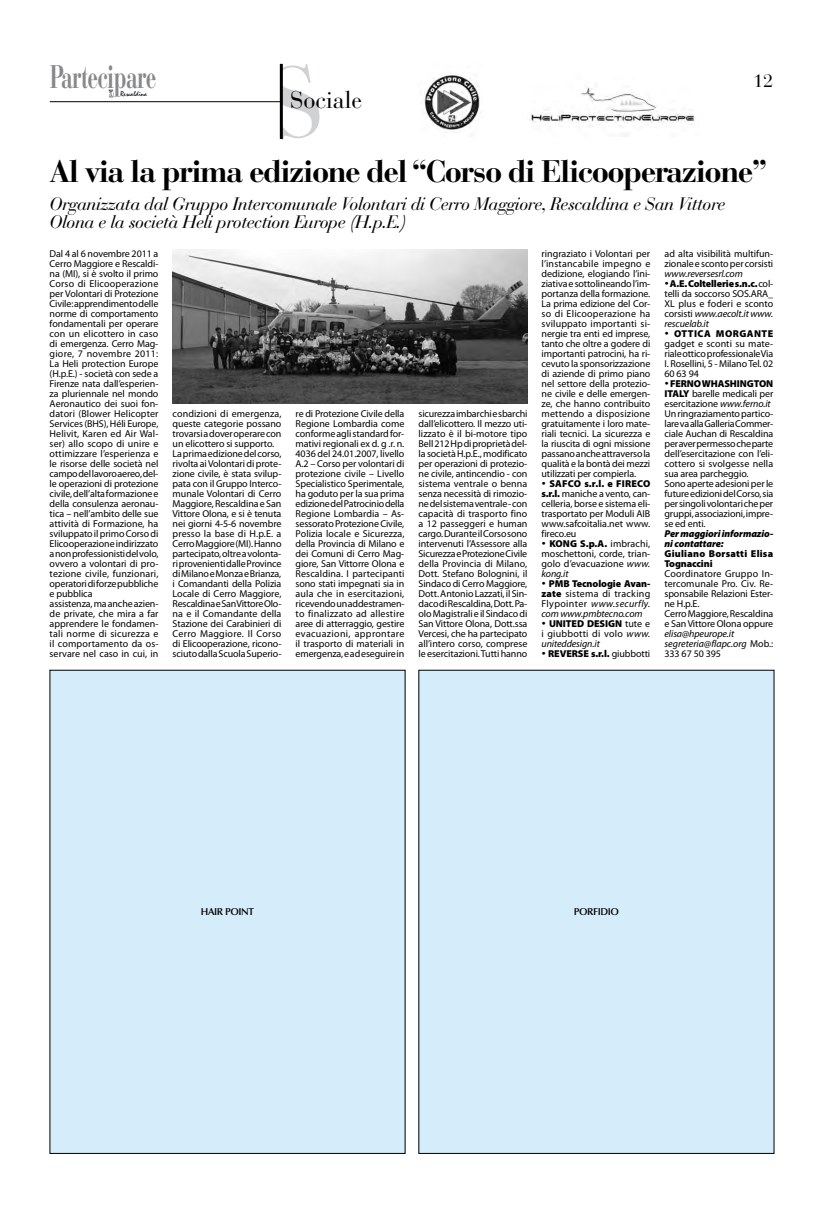
<style>
.page{position:relative;width:823px;height:1219px;background:#fff}
.page>*{position:absolute;margin:0;border:0;box-sizing:border-box;transform-origin:0 0}
.t1{font:700 32.5px "Bauer Bodoni Std";letter-spacing:-.03em;color:#87888a;scale:.65 1}
.t2{font:700 31px "Bauer Bodoni Std";letter-spacing:-.05em;color:#000}
.t3{font:24px "Bauer Bodoni Std";color:#000}
.t4{font:italic 18px/18px "Bauer Bodoni Std";letter-spacing:-.03em;color:#000}
.t5{font:18px "Bauer Bodoni Std";color:#000}
.t6{font:10px/10px "Myriad Pro";letter-spacing:-.01em;color:#000;text-align:justify}
.t7{font:italic 10px/10px "Myriad Pro";letter-spacing:-.01em;color:#000;text-align:justify}
.t8{font:italic 900 10px/10px "Myriad Pro";letter-spacing:-.01em;color:#000}
.t9{font:900 10px/10px "Myriad Pro";letter-spacing:.025em;color:#000}
.t10{font:900 10px "Myriad Pro";letter-spacing:-.01em;color:#000}
.t11{font:600 10px "Optima LT Std";letter-spacing:-.04em;color:#000}
.t12{font:6.9px "Mistral Std";color:#000}
.s1{font-weight:900}
.s2{font-style:italic}
.s3{font-weight:900;font-style:normal}
.s4{font-style:normal}
.s5{font-weight:400}
</style>
<div class="page">
<svg style="left:109px;top:89px;width:5px;height:8px"></svg>
<hr style="left:50px;top:101px;width:231px;height:1px;background:#000">
<div style="left:50px;top:670px;width:355px;height:483px;background:#d5edfa"></div>
<img style="left:172px;top:249px;width:355px;height:154px">
<img style="left:424px;top:75px;width:57px;height:55px">
<img style="left:530px;top:87px;width:166px;height:49px">
<div style="left:418px;top:670px;width:355px;height:483px;background:#d5edfa"></div>
<svg style="left:268px;top:63px;width:15px;height:76px"></svg>
<h1 class="t1" style="left:50px;top:57px;width:165px">Partecipare</h1>
<p class="t12" style="left:120px;top:90px;width:28px">Rescaldina</p>
<h3 class="t3" style="left:290px;top:86px;width:73px">Sociale</h3>
<h3 class="t5" style="left:752px;top:70px;width:22px">12</h3>
<h2 class="t2" style="left:50px;top:153px;width:718px">Al via la prima edizione del “Corso di Elicooperazione”</h2>
<h3 class="t4" style="left:50px;top:195px;width:677px">Organizzata dal Gruppo Intercomunale Volontari di Cerro Maggiore, Rescaldina e San Vittore<br>Olona e la società Heli protection Europe (H.p.E.)</h3>
<p class="t6" style="left:50px;top:249px;width:110px;text-align:left">Dal 4 al 6 novembre 2011 a<br>Cerro Maggiore e Rescaldi&shy;na (MI), si è svolto il primo<br>Corso di Elicooperazione per Volontari di Protezione<br>Civile: apprendimento delle norme di comportamento fondamentali per operare con un elicottero in caso di emergenza. Cerro Mag&shy;giore, 7 novembre 2011:<br>La Heli protection Europe (H.p.E.) - società con sede a<br>Firenze nata dall’esperien&shy;za pluriennale nel mondo<br>Aeronautico dei suoi fon&shy;datori (Blower Helicopter<br>Services (BHS), Héli Europe,<br>Helivit, Karen ed Air Wal&shy;ser) allo scopo di unire e ottimizzare l’esperienza e le risorse delle società nel campo del lavoro aereo, del&shy;le operazioni di protezione civile, dell’alta formazione e della consulenza aeronau&shy;tica – nell’ambito delle sue attività di Formazione, ha sviluppato il primo Corso di<br>Elicooperazione indirizzato a non professionisti del volo, ovvero a volontari di pro&shy;tezione civile, funzionari, operatori di forze pubbliche e pubblica<br>assistenza, ma anche azien&shy;de private, che mira a far apprendere le fondamen&shy;tali norme di sicurezza e il comportamento da os&shy;servare nel caso in cui, in</p>
<p class="t6" style="left:172px;top:408px;width:110px;text-align:left">condizioni di emergenza, queste categorie possano trovarsi a dover operare con un elicottero si supporto.<br>La prima edizione del corso, rivolta ai Volontari di prote&shy;zione civile, è stata svilup&shy;pata con il Gruppo Interco&shy;munale Volontari di Cerro<br>Maggiore, Rescaldina e San<br>Vittore Olona, e si è tenuta nei giorni 4-5-6 novembre presso la base di H.p.E. a<br>Cerro Maggiore (MI). Hanno partecipato, oltre a volonta&shy;ri provenienti dalle Province di Milano e Monza e Brianza, i Comandanti della Polizia<br>Locale di Cerro Maggiore,<br>Rescaldina e San Vittore Olo&shy;na e il Comandante della<br>Stazione dei Carabinieri di<br>Cerro Maggiore. Il Corso di Elicooperazione, ricono&shy;sciuto dalla Scuola Superio-</p>
<p class="t6" style="left:295px;top:408px;width:110px">re di Protezione Civile della Regione Lombardia come conforme agli standard for&shy;mativi regionali ex d. g .r. n.<br>4036 del 24.01.2007, livello A.2 – Corso per volontari di protezione civile – Livello Specialistico Sperimentale, ha goduto per la sua prima edizione del Patrocinio della Regione Lombardia – As&shy;sessorato Protezione Civile, Polizia locale e Sicurezza, della Provincia di Milano e dei Comuni di Cerro Mag&shy;giore, San Vittorre Olona e Rescaldina. I partecipanti sono stati impegnati sia in aula che in esercitazioni, ricevendo un addestramen&shy;to finalizzato ad allestire aree di atterraggio, gestire evacuazioni, approntare il trasporto di materiali in emergenza, e ad eseguire in</p>
<p class="t6" style="left:418px;top:408px;width:110px">sicurezza imbarchi e sbarchi dall’elicottero. Il mezzo uti&shy;lizzato è il bi-motore tipo Bell 212 Hp di proprietà del&shy;la società H.p.E., modificato per operazioni di protezio&shy;ne civile, antincendio - con sistema ventrale o benna senza necessità di rimozio&shy;ne del sistema ventrale - con capacità di trasporto fino a 12 passeggeri e human cargo. Durante il Corso sono intervenuti l’Assessore alla Sicurezza e Protezione Civile della Provincia di Milano, Dott. Stefano Bolognini, il Sindaco di Cerro Maggiore, Dott. Antonio Lazzati, il Sin&shy;daco di Rescaldina, Dott. Pa&shy;olo Magistrali e il Sindaco di San Vittore Olona, Dott.ssa Vercesi, che ha partecipato all’intero corso, comprese le esercitazioni. Tutti hanno</p>
<p class="t6" style="left:541px;top:249px;width:110px">ringraziato i Volontari per l’instancabile impegno e dedizione, elogiando l’ini&shy;ziativa e sottolineando l’im&shy;portanza della formazione.<br>La prima edizione del Cor&shy;so di Elicooperazione ha sviluppato importanti si&shy;nergie tra enti ed imprese, tanto che oltre a godere di importanti patrocini, ha ri&shy;cevuto la sponsorizzazione di aziende di primo piano nel settore della protezio&shy;ne civile e delle emergen&shy;ze, che hanno contribuito mettendo a disposizione gratuitamente i loro mate&shy;riali tecnici. La sicurezza e la riuscita di ogni missione passano anche attraverso la qualità e la bontà dei mezzi utilizzati per compierla.</p>
<p class="t6" style="left:541px;top:479px;width:110px">• <span class="s1">SAFCO s.r.l. e FIRECO s.r.l.</span> maniche a vento, can&shy;celleria, borse e sistema eli&shy;trasportato per Moduli AIB www.safcoitalia.net www. fireco.eu</p>
<p class="t6" style="left:541px;top:539px;width:110px">• <span class="s1">KONG S.p.A.</span> imbrachi, moschettoni, corde, trian&shy;golo d’evacuazione <span class="s2">www. kong.it</span></p>
<p class="t7" style="left:541px;top:579px;width:110px">• <span class="s3">PMB Tecnologie Avan&shy;zate</span> <span class="s4">sistema di tracking Flypointer</span> www.securfly. com www.pmbtecno.com</p>
<p class="t6" style="left:541px;top:619px;width:110px">• <span class="s1">UNITED DESIGN</span> tute e i giubbotti di volo <span class="s2">www. uniteddesign.it</span></p>
<p class="t10" style="left:541px;top:648px;width:110px">• REVERSE s.r.l. <span class="s5">giubbotti</span></p>
<p class="t6" style="left:664px;top:249px;width:110px">ad alta visibilità multifun&shy;zionale e sconto per corsisti</p>
<p class="t7" style="left:664px;top:269px;width:80px">www.reversesrl.com</p>
<p class="t6" style="left:664px;top:279px;width:110px">• <span class="s1">A.E. Coltellerie s.n.c.</span> col&shy;telli da soccorso SOS.ARA_ XL plus e foderi e sconto corsisti <span class="s2">www.aecolt.it www. rescuelab.it</span></p>
<p class="t6" style="left:664px;top:329px;width:110px">• <span class="s1">OTTICA MORGANTE </span>gadget e sconti su mate&shy;riale ottico professionale Via I. Rosellini, 5 - Milano Tel. 02<br>60 63 94</p>
<p class="t6" style="left:664px;top:379px;width:110px;text-align:left">• <span class="s1">FERNO WHASHINGTON<br>ITALY</span> barelle medicali per esercitazione <span class="s2">www.ferno.it<br></span>Un ringraziamento partico&shy;lare va alla Galleria Commer&shy;ciale Auchan di Rescaldina per aver permesso che parte dell’esercitazione con l’eli&shy;cottero si svolgesse nella sua area parcheggio.<br>Sono aperte adesioni per le future edizioni del Corso, sia per singoli volontari che per gruppi, associazioni, impre&shy;se ed enti.</p>
<p class="t8" style="left:664px;top:529px;width:110px">Per maggiori informazio&shy;ni contattare:</p>
<p class="t9" style="left:664px;top:549px;width:110px">Giuliano Borsatti Elisa<br>Tognaccini</p>
<p class="t6" style="left:664px;top:569px;width:110px;text-align:left">Coordinatore Gruppo In&shy;tercomunale Pro. Civ. Re&shy;sponsabile Relazioni Ester&shy;ne H.p.E.<br>Cerro Maggiore, Rescaldina e San Vittore Olona oppure</p>
<p class="t7" style="left:664px;top:629px;width:110px;text-align:left">elisa@hpeurope.it segreteria@flapc.org <span class="s4">Mob.:<br>333 67 50 395</span></p>
<p class="t11" style="left:201px;top:906px;width:55px">HAIR POINT</p>
<p class="t11" style="left:573px;top:906px;width:47px">PORFIDIO</p>
</div>
